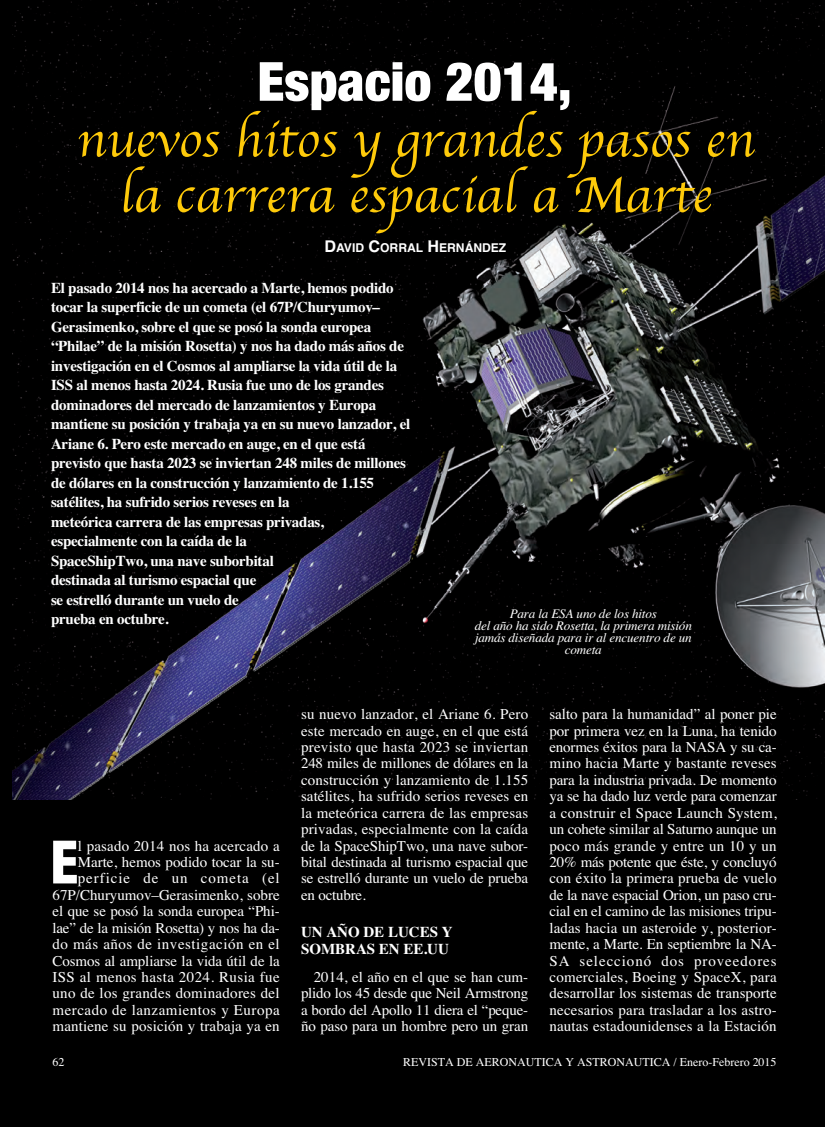
<style>
.page{position:relative;width:825px;height:1127px;background:#000}
.page>*{position:absolute;margin:0;border:0;box-sizing:border-box;transform-origin:0 0}
.t1{font:900 condensed 57px "Helvetica";color:#fff}
.t2{font:900 condensed 54px "Helvetica Neue";color:#fff}
.t3{font:52.5px/55.5px "Apple Chancery";color:#feca0a;text-align:center}
.t4{font:15px/16.5px "Times";color:#fff;text-align:justify}
.t5{font:700 15px/19.5px "Times";letter-spacing:-.015em;color:#fff}
.t6{font:italic 13.2px/12px "Times";letter-spacing:-.01em;color:#fff;text-align:center}
.t7{font:700 12.15px "Helvetica";color:#fff}
.t8{font:12px "Times";color:#fff}
.s1{font-size:16.2px}
</style>
<div class="page">
<img style="left:13px;top:0;width:812px;height:800px">
<img style="left:12px;top:42px;width:813px;height:246px">
<h2 class="t2" style="left:257px;top:51px;width:316px">Espacio 2014,</h2>
<h3 class="t3" style="left:76px;top:117px;width:680px">nuevos hitos y grandes pasos en la carrera espacial a Marte</h3>
<p class="t7" style="left:324px;top:243px;width:183px"><span class="s1">D</span>AVID <span class="s1">C</span>ORRAL <span class="s1">H</span>ERNÁNDEZ</p>
<p class="t5" style="left:51px;top:279px;width:361px">El pasado 2014 nos ha acercado a Marte, hemos podido tocar la superficie de un cometa (el 67P/Churyumov– Gerasimenko, sobre el que se posó la sonda europea “Philae” de la misión Rosetta) y nos ha dado más años de investigación en el Cosmos al ampliarse la vida útil de la ISS al menos hasta 2024. Rusia fue uno de los grandes dominadores del mercado de lanzamientos y Europa mantiene su posición y trabaja ya en su nuevo lanzador, el Ariane 6. Pero este mercado en auge, en el que está previsto que hasta 2023 se inviertan 248 miles de millones de dólares en la construcción y lanzamiento de 1.155 satélites, ha sufrido serios reveses en la<br>meteórica carrera de las empresas privadas, especialmente con la caída de la<br>SpaceShipTwo, una nave suborbital<br>destinada al turismo espacial que<br>se estrelló durante un vuelo de<br>prueba en octubre.</p>
<p class="t6" style="left:475px;top:609px;width:219px">Para la ESA uno de los hitos<br>del año ha sido Rosetta, la primera misión jamás diseñada para ir al encuentro de un cometa</p>
<p class="t4" style="left:53px;top:839px;width:229px;text-align:right">l pasado 2014 nos ha acercado a Marte, hemos podido tocar la su&shy;perficie de un cometa (el 67P/Churyumov–Gerasimenko, sobre el que se posó la sonda europea “Phi&shy;lae” de la misión Rosetta) y nos ha da&shy;do más años de investigación en el Cosmos al ampliarse la vida útil de la ISS al menos hasta 2024. Rusia fue uno de los grandes dominadores del mercado de lanzamientos y Europa mantiene su posición y trabaja ya en</p>
<h1 class="t1" style="left:51px;top:841px;width:30px">E</h1>
<p class="t4" style="left:301px;top:707px;width:229px">su nuevo lanzador, el Ariane 6. Pero este mercado en auge, en el que está previsto que hasta 2023 se inviertan 248 miles de millones de dólares en la construcción y lanzamiento de 1.155 satélites, ha sufrido serios reveses en la meteórica carrera de las empresas privadas, especialmente con la caída de la SpaceShipTwo, una nave subor&shy;bital destinada al turismo espacial que se estrelló durante un vuelo de prueba en octubre.</p>
<p class="t5" style="left:301px;top:925px;width:153px;line-height:16.4px">UN AÑO DE LUCES Y<br>SOMBRAS EN EE.UU</p>
<p class="t4" style="left:301px;top:970px;width:229px;text-indent:13px">2014, el año en el que se han cum&shy;plido los 45 desde que Neil Armstrong a bordo del Apollo 11 diera el “peque&shy;ño paso para un hombre pero un gran</p>
<p class="t4" style="left:549px;top:707px;width:229px">salto para la humanidad” al poner pie por primera vez en la Luna, ha tenido enormes éxitos para la NASA y su ca&shy;mino hacia Marte y bastante reveses para la industria privada. De momento ya se ha dado luz verde para comenzar a construir el Space Launch System, un cohete similar al Saturno aunque un poco más grande y entre un 10 y un 20% más potente que éste, y concluyó con éxito la primera prueba de vuelo de la nave espacial Orion, un paso cru&shy;cial en el camino de las misiones tripu&shy;ladas hacia un asteroide y, posterior&shy;mente, a Marte. En septiembre la NA-SA seleccionó dos proveedores comerciales, Boeing y SpaceX, para desarrollar los sistemas de transporte necesarios para trasladar a los astro&shy;nautas estadounidenses a la Estación</p>
<p class="t8" style="left:53px;top:1058px;width:13px">62</p>
<p class="t8" style="left:403px;top:1058px;width:375px">REVISTA DE AERONAUTICA Y ASTRONAUTICA / Enero-Febrero 2015</p>
</div>
